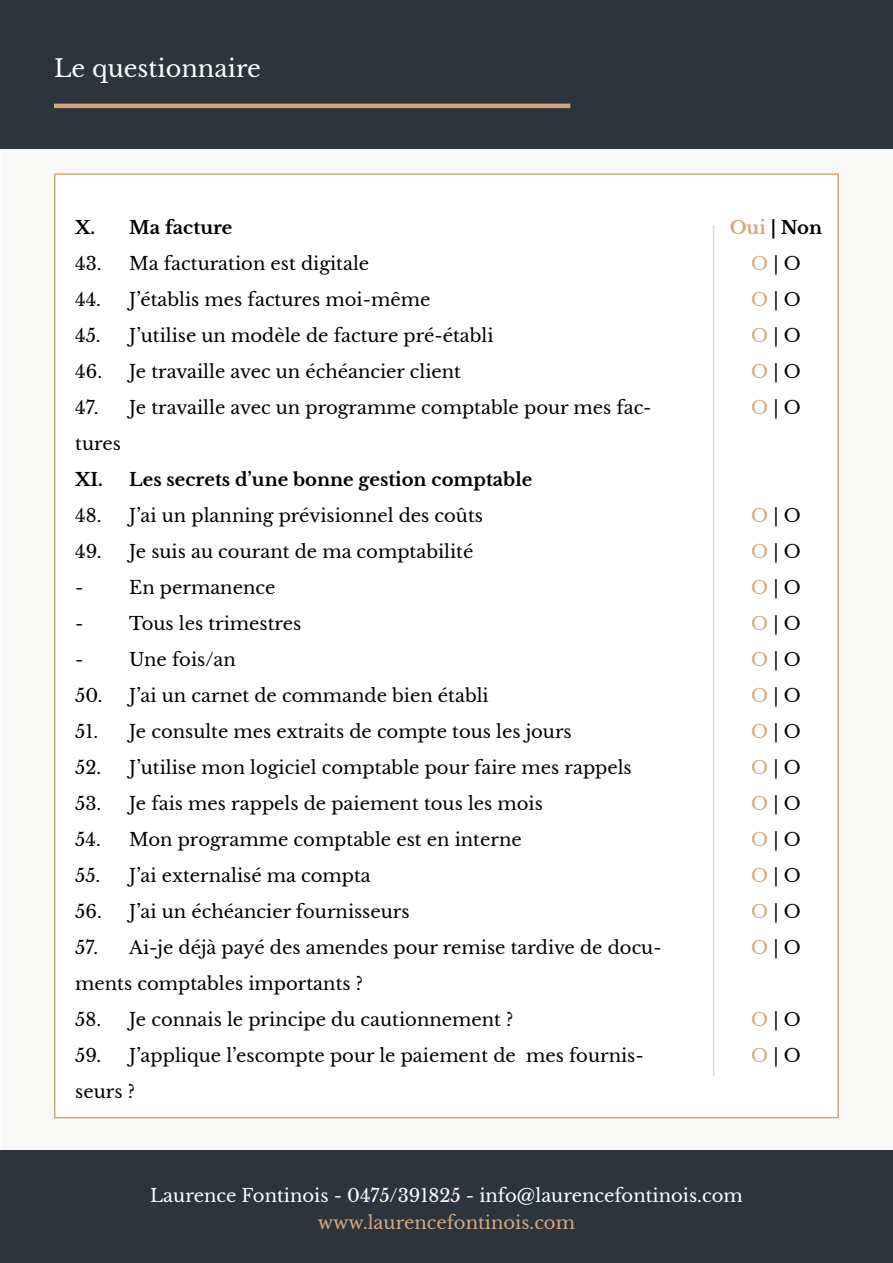
<style>
.page{position:relative;width:893px;height:1263px;background:#fff}
.page>*{position:absolute;margin:0;border:0;box-sizing:border-box;transform-origin:0 0}
.t1{font:24px "Libre Baskerville";color:#fff}
.t2{font:18px/36px "Libre Baskerville";color:#000}
.t3{font:18px "Libre Baskerville";color:#fff}
.t4{font:700 18px "Libre Baskerville";color:#000}
.t5{font:18px "Libre Baskerville";color:#d5a97b}
.s1{font-weight:700;color:#d5a97b}
.s2{font-weight:700}
.s3{color:#d5a97b}
</style>
<div class="page">
<div style="left:2px;top:0;width:891px;height:1263px;background:#f9f9f8"></div>
<div style="left:0;top:1150px;width:893px;height:113px;background:#2c343d"></div>
<div style="left:54px;top:173px;width:785px;height:945px;background:#fff;border:2px solid #d5a97b"></div>
<div style="left:0;top:0;width:893px;height:149px;background:#2c343d"></div>
<hr style="left:54px;top:104px;width:516px;height:4px;background:#d5a97b">
<hr style="left:713px;top:225px;width:1px;height:851px;background:#dadada">
<h1 class="t1" style="left:54px;top:54px;width:208px">Le questionnaire</h1>
<p class="t4" style="left:75px;top:217px;width:159px">X. Ma facture</p>
<p class="t2" style="left:75px;top:246px;width:295px">43. Ma facturation est digitale</p>
<p class="t2" style="left:75px;top:282px;width:357px">44. J’établis mes factures moi-même</p>
<p class="t2" style="left:75px;top:318px;width:420px">45. J’utilise un modèle de facture pré-établi</p>
<p class="t2" style="left:75px;top:354px;width:387px">46. Je travaille avec un échéancier client</p>
<p class="t2" style="left:75px;top:390px;width:578px">47. Je travaille avec un programme comptable pour mes fac&shy;tures</p>
<p class="t4" style="left:75px;top:469px;width:458px">XI. Les secrets d’une bonne gestion comptable</p>
<p class="t2" style="left:75px;top:498px;width:409px">48. J’ai un planning prévisionnel des coûts</p>
<p class="t2" style="left:75px;top:534px;width:400px">49. Je suis au courant de ma comptabilité -</p>
<p class="t2" style="left:129px;top:570px;width:148px">En permanence</p>
<p class="t2" style="left:75px;top:606px;width:10px">-</p>
<p class="t2" style="left:129px;top:606px;width:174px">Tous les trimestres</p>
<p class="t2" style="left:75px;top:642px;width:10px">-</p>
<p class="t2" style="left:129px;top:642px;width:108px">Une fois/an</p>
<p class="t2" style="left:75px;top:678px;width:415px">50. J’ai un carnet de commande bien établi</p>
<p class="t2" style="left:75px;top:714px;width:498px">51. Je consulte mes extraits de compte tous les jours</p>
<p class="t2" style="left:75px;top:750px;width:558px">52. J’utilise mon logiciel comptable pour faire mes rappels</p>
<p class="t2" style="left:75px;top:786px;width:469px">53. Je fais mes rappels de paiement tous les mois</p>
<p class="t2" style="left:75px;top:822px;width:448px">54. Mon programme comptable est en interne</p>
<p class="t2" style="left:75px;top:858px;width:297px">55. J’ai externalisé ma compta</p>
<p class="t2" style="left:75px;top:894px;width:336px">56. J’ai un échéancier fournisseurs</p>
<p class="t2" style="left:75px;top:930px;width:588px">57. Ai-je déjà payé des amendes pour remise tardive de docu&shy;ments comptables importants ?</p>
<p class="t2" style="left:75px;top:1002px;width:440px">58. Je connais le principe du cautionnement ?</p>
<p class="t2" style="left:75px;top:1038px;width:570px">59. J’applique l’escompte pour le paiement de mes fournis&shy;seurs ?</p>
<p class="t2" style="left:730px;top:210px;width:94px;text-align:center"><span class="s1">Oui</span> <span class="s2">| Non<br></span><span class="s3">O</span> | O<br><span class="s3">O</span> | O<br><span class="s3">O</span> | O<br><span class="s3">O</span> | O<br><span class="s3">O</span> | O</p>
<p class="t2" style="left:751px;top:498px;width:51px;text-align:justify"><span class="s3">O</span> | O <span class="s3">O</span> | O <span class="s3">O</span> | O <span class="s3">O</span> | O <span class="s3">O</span> | O <span class="s3">O</span> | O <span class="s3">O</span> | O <span class="s3">O</span> | O <span class="s3">O</span> | O <span class="s3">O</span> | O <span class="s3">O</span> | O <span class="s3">O</span> | O <span class="s3">O</span> | O</p>
<p class="t2" style="left:751px;top:1002px;width:51px"><span class="s3">O</span> | O<br><span class="s3">O</span> | O</p>
<p class="t3" style="left:150px;top:1184px;width:594px">Laurence Fontinois - 0475/391825 - info@laurencefontinois.com</p>
<p class="t5" style="left:318px;top:1211px;width:259px">www.laurencefontinois.com</p>
</div>
